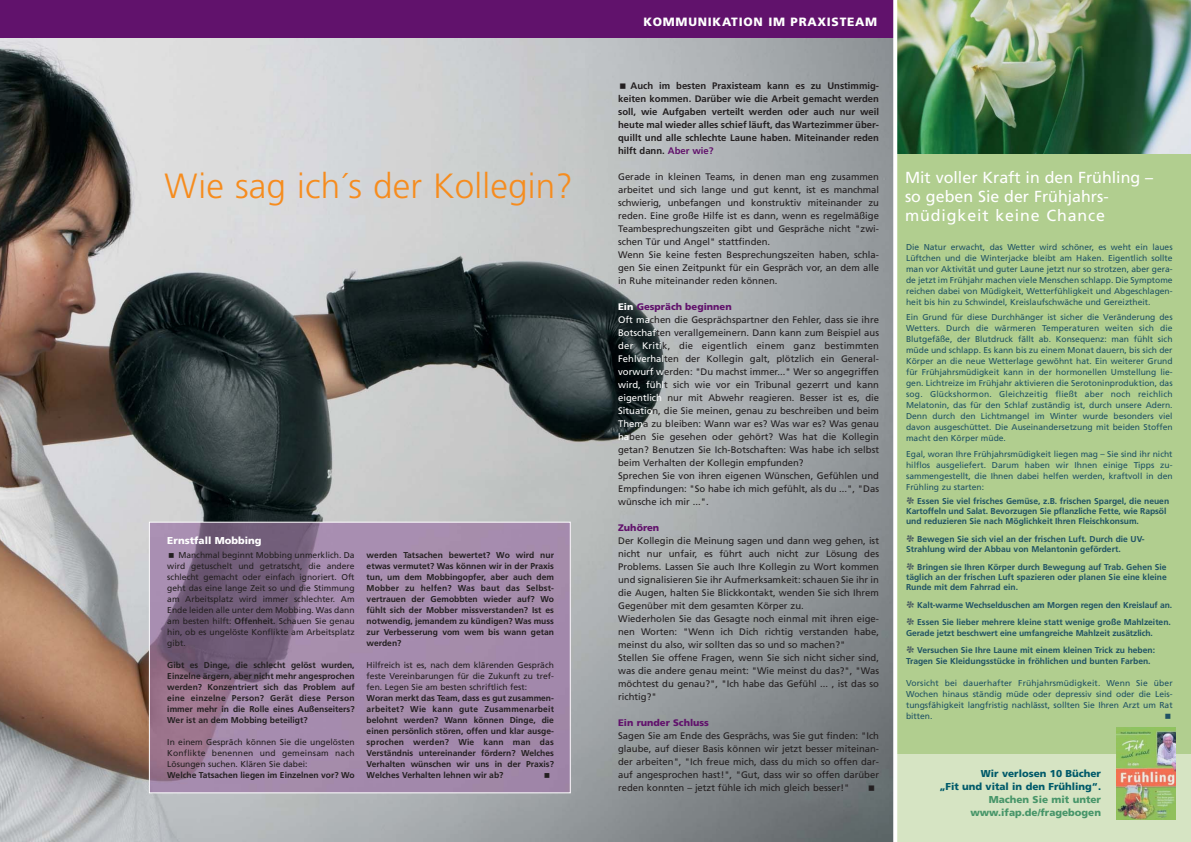
<style>
.page{position:relative;width:1191px;height:842px;background:#fff}
.page>*{position:absolute;margin:0;border:0;box-sizing:border-box;transform-origin:0 0}
.t1{font:300 35px "Frutiger";letter-spacing:.005em;color:#f68c1e}
.t2{font:16px/19px "Frutiger";color:#fff}
.t3{font:900 12px "Frutiger";letter-spacing:.06em;color:#fff}
.t4{font:900 10px/13px "Frutiger";color:#005a6a;text-align:right}
.t5{font:900 10px/13px "Frutiger";color:#479569;text-align:right}
.t6{font:900 10px "Frutiger";color:#fff}
.t7{font:9.5px/13px "Frutiger";color:#231f20}
.t8{font:700 9.5px/13px "Frutiger";color:#231f20;text-align:justify}
.t9{font:900 9.5px "Frutiger";color:#61126c}
.t10{font:8.5px/11px "Frutiger";color:#1f5264;text-align:justify}
.t11{font:700 8.5px/11px "Frutiger";color:#231f20;text-align:justify}
.t12{font:700 8.5px/10.3px "Frutiger";color:#1f5264}
.t13{font:8.5px/11px "Frutiger";color:#231f20;text-align:justify}
.s1{font-weight:700}
.s2{color:#61126c}
.s3{font-weight:900;color:#fff}
.s4{font-weight:900;color:#61126c}
.s5{color:#fff}
</style>
<div class="page">
<div style="left:896px;top:0;width:295px;height:842px;background:#b1ce8f"></div>
<div style="left:896px;top:755px;width:295px;height:87px;background:#d6e4c3"></div>
<img style="left:897px;top:0;width:294px;height:154px">
<img style="left:0;top:38px;width:893px;height:804px">
<img style="left:1116px;top:727px;width:59px;height:93px">
<div style="left:0;top:0;width:896px;height:38px;background:#61126c"></div>
<img style="left:151px;top:524px;width:417px;height:267px">
<div style="left:149px;top:522px;width:421px;height:271px;border:1px solid #fff"></div>
<svg style="left:893px;top:0;width:4px;height:842px"></svg>
<svg style="left:620px;top:83px;width:5px;height:6px"></svg>
<svg style="left:868px;top:785px;width:6px;height:6px"></svg>
<svg style="left:169px;top:553px;width:5px;height:5px"></svg>
<svg style="left:545px;top:773px;width:4px;height:5px"></svg>
<h1 class="t1" style="left:164px;top:172px;width:410px">Wie sag ich´s der Kollegin?</h1>
<p class="t6" style="left:167px;top:536px;width:96px">Ernstfall Mobbing</p>
<p class="t13" style="left:167px;top:551px;width:189px;text-indent:11px">Manchmal beginnt Mobbing unmerklich. Da wird getuschelt und getratscht, die andere schlecht gemacht oder einfach ignoriert. Oft geht das eine lange Zeit so und die Stimmung am Arbeitsplatz wird immer schlechter. Am Ende leiden alle unter dem Mobbing. Was dann am besten hilft: <span class="s1">Offenheit.</span> Schauen Sie genau hin, ob es ungelöste Konflikte am Arbeitsplatz gibt.</p>
<p class="t11" style="left:167px;top:661px;width:189px">Gibt es Dinge, die schlecht gelöst wurden, Einzelne ärgern, aber nicht mehr angesprochen werden? Konzentriert sich das Problem auf eine einzelne Person? Gerät diese Person immer mehr in die Rolle eines Außenseiters?<br>Wer ist an dem Mobbing beteiligt?</p>
<p class="t13" style="left:167px;top:738px;width:189px">In einem Gespräch können Sie die ungelösten Konflikte benennen und gemeinsam nach Lösungen suchen. Klären Sie dabei:</p>
<p class="t11" style="left:167px;top:771px;width:189px">Welche Tatsachen liegen im Einzelnen vor? Wo</p>
<p class="t11" style="left:367px;top:550px;width:189px">werden Tatsachen bewertet? Wo wird nur etwas vermutet? Was können wir in der Praxis tun, um dem Mobbingopfer, aber auch dem Mobber zu helfen? Was baut das Selbst&shy;vertrauen der Gemobbten wieder auf? Wo fühlt sich der Mobber missverstanden? Ist es notwendig, jemandem zu kündigen? Was muss zur Verbesserung vom wem bis wann getan werden?</p>
<p class="t13" style="left:367px;top:660px;width:189px">Hilfreich ist es, nach dem klärenden Gespräch feste Vereinbarungen für die Zukunft zu tref&shy;fen. Legen Sie am besten schriftlich fest:</p>
<p class="t11" style="left:367px;top:693px;width:189px">Woran merkt das Team, dass es gut zusammen&shy;arbeitet? Wie kann gute Zusammenarbeit belohnt werden? Wann können Dinge, die einen persönlich stören, offen und klar ausge&shy;sprochen werden? Wie kann man das Verständnis untereinander fördern? Welches Verhalten wünschen wir uns in der Praxis?<br>Welches Verhalten lehnen wir ab?</p>
<p class="t3" style="left:643px;top:17px;width:235px">KOMMUNIKATION IM PRAXISTEAM</p>
<p class="t8" style="left:618px;top:80px;width:262px;text-indent:12px">Auch im besten Praxisteam kann es zu Unstimmig&shy;keiten kommen. Darüber wie die Arbeit gemacht werden soll, wie Aufgaben verteilt werden oder auch nur weil heute mal wieder alles schief läuft, das Wartezimmer über&shy;quillt und alle schlechte Laune haben. Miteinander reden hilft dann. <span class="s2">Aber wie?</span></p>
<p class="t7" style="left:618px;top:171px;width:262px">Gerade in kleinen Teams, in denen man eng zusammen arbeitet und sich lange und gut kennt, ist es manchmal schwierig, unbefangen und konstruktiv miteinander zu reden. Eine große Hilfe ist es dann, wenn es regelmäßige Teambesprechungszeiten gibt und Gespräche nicht "zwi&shy;schen Tür und Angel" stattfinden.<br>Wenn Sie keine festen Besprechungszeiten haben, schla&shy;gen Sie einen Zeitpunkt für ein Gespräch vor, an dem alle in Ruhe miteinander reden können.</p>
<p class="t7" style="left:618px;top:301px;width:262px"><span class="s3">Ein</span> <span class="s4">Gespräch beginnen<br></span><span class="s5">Oft ma</span>chen die Gesprächspartner den Fehler, dass sie ihre <span class="s5">Botschaf</span>ten verallgemeinern. Dann kann zum Beispiel aus <span class="s5">der Kriti</span>k, die eigentlich einem ganz bestimmten <span class="s5">Fehlverhal</span>ten der Kollegin galt, plötzlich ein General&shy;<span class="s5">vorwurf w</span>erden: "Du machst immer..." Wer so angegriffen <span class="s5">wird, fühl</span>t sich wie vor ein Tribunal gezerrt und kann <span class="s5">eigentlich</span> nur mit Abwehr reagieren. Besser ist es, die <span class="s5">Situatio</span>n, die Sie meinen, genau zu beschreiben und beim <span class="s5">Them</span>a zu bleiben: Wann war es? Was war es? Was genau <span class="s5">ha</span>ben Sie gesehen oder gehört? Was hat die Kollegin getan? Benutzen Sie Ich-Botschaften: Was habe ich selbst beim Verhalten der Kollegin empfunden?<br>Sprechen Sie von ihren eigenen Wünschen, Gefühlen und Empfindungen: "So habe ich mich gefühlt, als du ...", "Das wünsche ich mir ...".</p>
<p class="t9" style="left:618px;top:524px;width:43px">Zuhören</p>
<p class="t7" style="left:618px;top:535px;width:262px">Der Kollegin die Meinung sagen und dann weg gehen, ist nicht nur unfair, es führt auch nicht zur Lösung des Problems. Lassen Sie auch Ihre Kollegin zu Wort kommen und signalisieren Sie ihr Aufmerksamkeit: schauen Sie ihr in die Augen, halten Sie Blickkontakt, wenden Sie sich Ihrem Gegenüber mit dem gesamten Körper zu.<br>Wiederholen Sie das Gesagte noch einmal mit ihren eige&shy;nen Worten: "Wenn ich Dich richtig verstanden habe, meinst du also, wir sollten das so und so machen?"<br>Stellen Sie offene Fragen, wenn Sie sich nicht sicher sind, was die andere genau meint: "Wie meinst du das?", "Was möchtest du genau?", "Ich habe das Gefühl ... , ist das so richtig?"</p>
<p class="t9" style="left:618px;top:719px;width:92px">Ein runder Schluss</p>
<p class="t7" style="left:618px;top:730px;width:262px;text-align:justify">Sagen Sie am Ende des Gesprächs, was Sie gut finden: "Ich glaube, auf dieser Basis können wir jetzt besser miteinan&shy;der arbeiten", "Ich freue mich, dass du mich so offen dar&shy;auf angesprochen hast!", "Gut, dass wir so offen darüber reden konnten – jetzt fühle ich mich gleich besser!"</p>
<h2 class="t2" style="left:905px;top:170px;width:249px">Mit voller Kraft in den Frühling – so geben Sie der Frühjahrs&shy;müdigkeit keine Chance</h2>
<p class="t10" style="left:906px;top:242px;width:268px">Die Natur erwacht, das Wetter wird schöner, es weht ein laues Lüftchen und die Winterjacke bleibt am Haken. Eigentlich sollte man vor Aktivität und guter Laune jetzt nur so strotzen, aber gera&shy;de jetzt im Frühjahr machen viele Menschen schlapp. Die Symptome reichen dabei von Müdigkeit, Wetterfühligkeit und Abgeschlagen&shy;heit bis hin zu Schwindel, Kreislaufschwäche und Gereiztheit.</p>
<p class="t10" style="left:906px;top:313px;width:268px">Ein Grund für diese Durchhänger ist sicher die Veränderung des Wetters. Durch die wärmeren Temperaturen weiten sich die Blutgefäße, der Blutdruck fällt ab. Konsequenz: man fühlt sich müde und schlapp. Es kann bis zu einem Monat dauern, bis sich der Körper an die neue Wetterlage gewöhnt hat. Ein weiterer Grund für Frühjahrsmüdigkeit kann in der hormonellen Umstellung lie&shy;gen. Lichtreize im Frühjahr aktivieren die Serotoninproduktion, das sog. Glückshormon. Gleichzeitig fließt aber noch reichlich Melatonin, das für den Schlaf zuständig ist, durch unsere Adern.<br>Denn durch den Lichtmangel im Winter wurde besonders viel davon ausgeschüttet. Die Auseinandersetzung mit beiden Stoffen macht den Körper müde.</p>
<p class="t10" style="left:906px;top:449px;width:268px">Egal, woran Ihre Frühjahrsmüdigkeit liegen mag – Sie sind ihr nicht hilflos ausgeliefert. Darum haben wir Ihnen einige Tipps zu&shy;sammengestellt, die Ihnen dabei helfen werden, kraftvoll in den Frühling zu starten:</p>
<p class="t12" style="left:906px;top:496px;width:265px;text-indent:11px">Essen Sie viel frisches Gemüse, z.B. frischen Spargel, die neuen<br>Kartoffeln und Salat. Bevorzugen Sie pflanzliche Fette, wie Rapsöl und reduzieren Sie nach Möglichkeit Ihren Fleischkonsum.</p>
<p class="t12" style="left:906px;top:534px;width:240px;text-indent:11px">Bewegen Sie sich viel an der frischen Luft. Durch die UV-<br>Strahlung wird der Abbau von Melantonin gefördert.</p>
<p class="t12" style="left:906px;top:562px;width:262px;text-align:justify;text-indent:11px">Bringen sie Ihren Körper durch Bewegung auf Trab. Gehen Sie täglich an der frischen Luft spazieren oder planen Sie eine kleine Runde mit dem Fahrrad ein.</p>
<p class="t12" style="left:917px;top:596px;width:256px;line-height:17.7px">Kalt-warme Wechselduschen am Morgen regen den Kreislauf an.<br>Essen Sie lieber mehrere kleine statt wenige große Mahlzeiten.</p>
<p class="t12" style="left:906px;top:625px;width:250px;line-height:17.5px;text-align:right">Gerade jetzt beschwert eine umfangreiche Mahlzeit zusätzlich.<br>Versuchen Sie Ihre Laune mit einem kleinen Trick zu heben:</p>
<p class="t12" style="left:906px;top:656px;width:246px">Tragen Sie Kleidungsstücke in fröhlichen und bunten Farben.</p>
<p class="t10" style="left:906px;top:678px;width:268px">Vorsicht bei dauerhafter Frühjahrsmüdigkeit. Wenn Sie über Wochen hinaus ständig müde oder depressiv sind oder die Leis&shy;tungsfähigkeit langfristig nachlässt, sollten Sie Ihren Arzt um Rat bitten.</p>
<p class="t4" style="left:939px;top:768px;width:163px">Wir verlosen 10 Bücher<br>„Fit und vital in den Frühling“.</p>
<p class="t5" style="left:970px;top:794px;width:132px">Machen Sie mit unter www.ifap.de/fragebogen</p>
</div>
